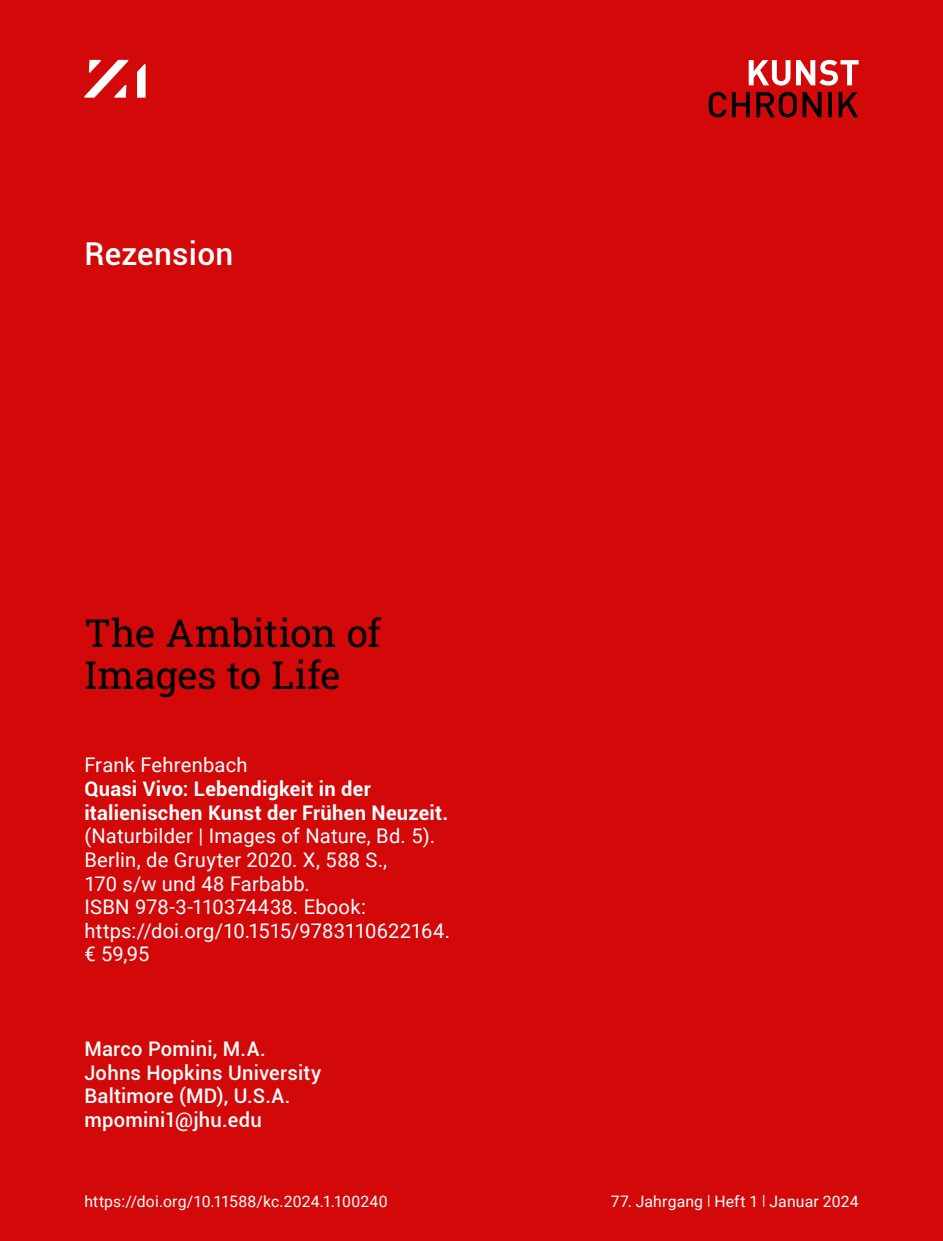
<style>
.page{position:relative;width:943px;height:1241px;background:#fff}
.page>*{position:absolute;margin:0;border:0;box-sizing:border-box;transform-origin:0 0}
.Headline_Slab_20pt{font:38.5px/42px "Roboto Slab";letter-spacing:-.005em;color:#000}
.Kapitel_18pt{font:500 31.5px "Roboto";letter-spacing:.01em;color:#fff}
.Fließtext_11_5pt{font:20.12px/23.6px "Roboto";letter-spacing:.01em;color:#fff}
.Fließtext_11_5pt-2{font:500 20.12px "Roboto";letter-spacing:.01em;color:#fff}
.Fließtext_11_5pt-3{font:700 20.12px "Roboto";letter-spacing:.01em;color:#fff}
.t1{font:15.75px "Roboto";letter-spacing:.01em;color:#fff}
.s1{font-size:14px}
</style>
<div class="page">
<div style="left:0;top:0;width:943px;height:1240px;background:#d30909"></div>
<svg style="left:708px;top:92px;width:150px;height:25px"></svg>
<svg style="left:796px;top:60px;width:62px;height:25px"></svg>
<svg style="left:748px;top:60px;width:42px;height:25px"></svg>
<svg style="left:84px;top:60px;width:44px;height:38px"></svg>
<svg style="left:137px;top:64px;width:9px;height:34px"></svg>
<p class="Kapitel_18pt" style="left:84px;top:232px;width:150px">Rezension</p>
<p class="Headline_Slab_20pt" style="left:84px;top:611px;width:298px">The Ambition of<br>Images to Life</p>
<p class="Fließtext_11_5pt" style="left:84px;top:752px;width:165px">Frank Fehrenbach</p>
<p class="Fließtext_11_5pt-3" style="left:84px;top:774px;width:288px">Quasi Vivo: Lebendigkeit in der</p>
<p class="Fließtext_11_5pt-3" style="left:84px;top:798px;width:365px">italienischen Kunst der Frühen Neuzeit.</p>
<p class="Fließtext_11_5pt" style="left:84px;top:823px;width:352px">(Naturbilder | Images of Nature, Bd. 5).</p>
<p class="Fließtext_11_5pt" style="left:84px;top:847px;width:304px">Berlin, de Gruyter 2020. X, 588 S.,<br>170 s/w und 48 Farbabb.</p>
<p class="Fließtext_11_5pt" style="left:84px;top:894px;width:367px">ISBN 978-3-110374438. Ebook: https://doi.org/10.1515/9783110622164. € 59,95</p>
<p class="Fließtext_11_5pt-2" style="left:84px;top:1034px;width:183px">Marco Pomini, M.A.</p>
<p class="Fließtext_11_5pt-2" style="left:84px;top:1058px;width:238px">Johns Hopkins University</p>
<p class="Fließtext_11_5pt-2" style="left:84px;top:1081px;width:208px">Baltimore (MD), U.S.A.</p>
<p class="Fließtext_11_5pt-2" style="left:84px;top:1105px;width:179px">mpomini1@jhu.edu</p>
<p class="t1" style="left:84px;top:1189px;width:305px">https://doi.org/10.11588/kc.2024.1.100240</p>
<p class="t1" style="left:611px;top:1189px;width:249px">77. Jahrgang <span class="s1">|</span> Heft 1 <span class="s1">|</span> Januar 2024</p>
</div>
